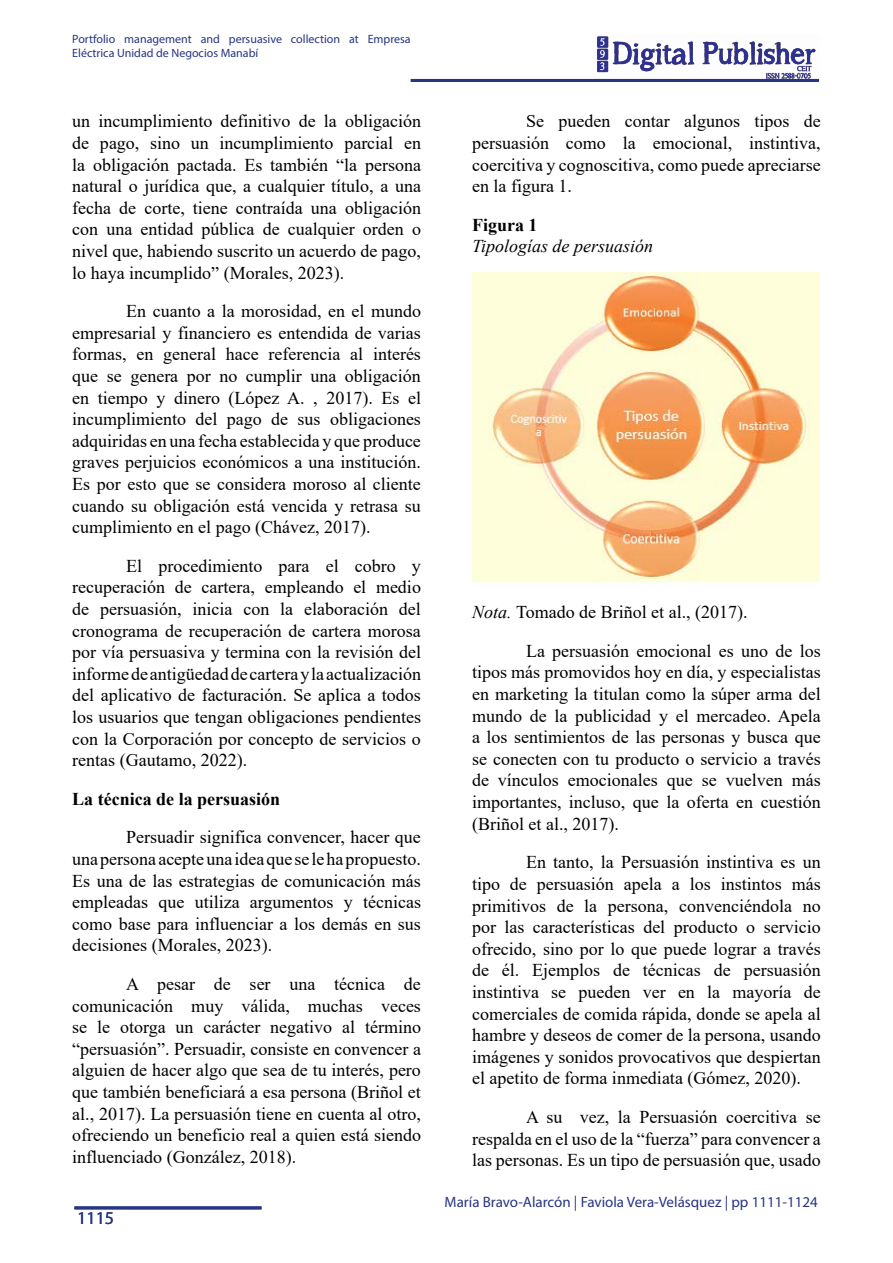
<style>
.page{position:relative;width:893px;height:1263px;background:#fff}
.page>*{position:absolute;margin:0;border:0;box-sizing:border-box;transform-origin:0 0}
.t1{font:18px/21.6px "Times New Roman";color:#000;text-align:justify}
.t2{font:700 18px "Times New Roman";color:#000}
.t3{font:italic 18px "Times New Roman";color:#000}
.t4{font:18px "Myriad Pro";color:#283583}
.t5{font:15px "Myriad Pro";color:#283583}
.t6{font:12px/14.4px "Myriad Pro";color:#283583}
.s1{font-style:italic}
</style>
<div class="page">
<img style="left:594px;top:36px;width:225px;height:43px">
<hr style="left:411px;top:79px;width:408px;height:3px;background:#283583">
<hr style="left:74px;top:1206px;width:187px;height:3px;background:#283583">
<img style="left:472px;top:273px;width:347px;height:309px">
<p class="t6" style="left:72px;top:31px;width:340px">Portfolio management and persuasive collection at Empresa<br>Eléctrica Unidad de Negocios Manabí</p>
<p class="t1" style="left:72px;top:110px;width:350px">un incumplimiento definitivo de la obligación de pago, sino un incumplimiento parcial en la obligación pactada. Es también “la persona natural o jurídica que, a cualquier título, a una fecha de corte, tiene contraída una obligación con una entidad pública de cualquier orden o nivel que, habiendo suscrito un acuerdo de pago, lo haya incumplido” (Morales, 2023).</p>
<p class="t1" style="left:72px;top:300px;width:350px;text-indent:54px">En cuanto a la morosidad, en el mundo empresarial y financiero es entendida de varias formas, en general hace referencia al interés que se genera por no cumplir una obligación en tiempo y dinero (López A. , 2017). Es el incumplimiento del pago de sus obligaciones adquiridas en una fecha establecida y que produce graves perjuicios económicos a una institución.<br>Es por esto que se considera moroso al cliente cuando su obligación está vencida y retrasa su cumplimiento en el pago (Chávez, 2017).</p>
<p class="t1" style="left:72px;top:554px;width:350px;text-indent:54px">El procedimiento para el cobro y recuperación de cartera, empleando el medio de persuasión, inicia con la elaboración del cronograma de recuperación de cartera morosa por vía persuasiva y termina con la revisión del informe de antigüedad de cartera y la actualización del aplicativo de facturación. Se aplica a todos los usuarios que tengan obligaciones pendientes con la Corporación por concepto de servicios o rentas (Gautamo, 2022).</p>
<p class="t2" style="left:72px;top:786px;width:210px">La técnica de la persuasión</p>
<p class="t1" style="left:72px;top:826px;width:350px;text-indent:54px">Persuadir significa convencer, hacer que una persona acepte una idea que se le ha propuesto.<br>Es una de las estrategias de comunicación más empleadas que utiliza argumentos y técnicas como base para influenciar a los demás en sus decisiones (Morales, 2023).</p>
<p class="t1" style="left:72px;top:973px;width:350px;text-indent:54px">A pesar de ser una técnica de comunicación muy válida, muchas veces se le otorga un carácter negativo al término “persuasión”. Persuadir, consiste en convencer a alguien de hacer algo que sea de tu interés, pero que también beneficiará a esa persona (Briñol et al., 2017). La persuasión tiene en cuenta al otro, ofreciendo un beneficio real a quien está siendo influenciado (González, 2018).</p>
<p class="t4" style="left:77px;top:1207px;width:38px">1115</p>
<p class="t1" style="left:472px;top:110px;width:350px;text-indent:54px">Se pueden contar algunos tipos de persuasión como la emocional, instintiva, coercitiva y cognoscitiva, como puede apreciarse en la figura 1.</p>
<p class="t2" style="left:472px;top:212px;width:67px">Figura 1</p>
<p class="t3" style="left:472px;top:234px;width:183px">Tipologías de persuasión</p>
<p class="t1" style="left:526px;top:592px;width:296px;line-height:38.5px;text-indent:-54px"><span class="s1">Nota.</span> Tomado de Briñol et al., (2017).<br>La persuasión emocional es uno de los</p>
<p class="t1" style="left:472px;top:661px;width:350px">tipos más promovidos hoy en día, y especialistas en marketing la titulan como la súper arma del mundo de la publicidad y el mercadeo. Apela a los sentimientos de las personas y busca que se conecten con tu producto o servicio a través de vínculos emocionales que se vuelven más importantes, incluso, que la oferta en cuestión (Briñol et al., 2017).</p>
<p class="t1" style="left:472px;top:851px;width:350px;text-indent:54px">En tanto, la Persuasión instintiva es un tipo de persuasión apela a los instintos más primitivos de la persona, convenciéndola no por las características del producto o servicio ofrecido, sino por lo que puede lograr a través de él. Ejemplos de técnicas de persuasión instintiva se pueden ver en la mayoría de comerciales de comida rápida, donde se apela al hambre y deseos de comer de la persona, usando imágenes y sonidos provocativos que despiertan el apetito de forma inmediata (Gómez, 2020).</p>
<p class="t1" style="left:472px;top:1105px;width:350px;text-indent:54px">A su vez, la Persuasión coercitiva se respalda en el uso de la “fuerza” para convencer a las personas. Es un tipo de persuasión que, usado</p>
<p class="t5" style="left:444px;top:1193px;width:375px">María Bravo-Alarcón | Faviola Vera-Velásquez | pp 1111-1124</p>
</div>
